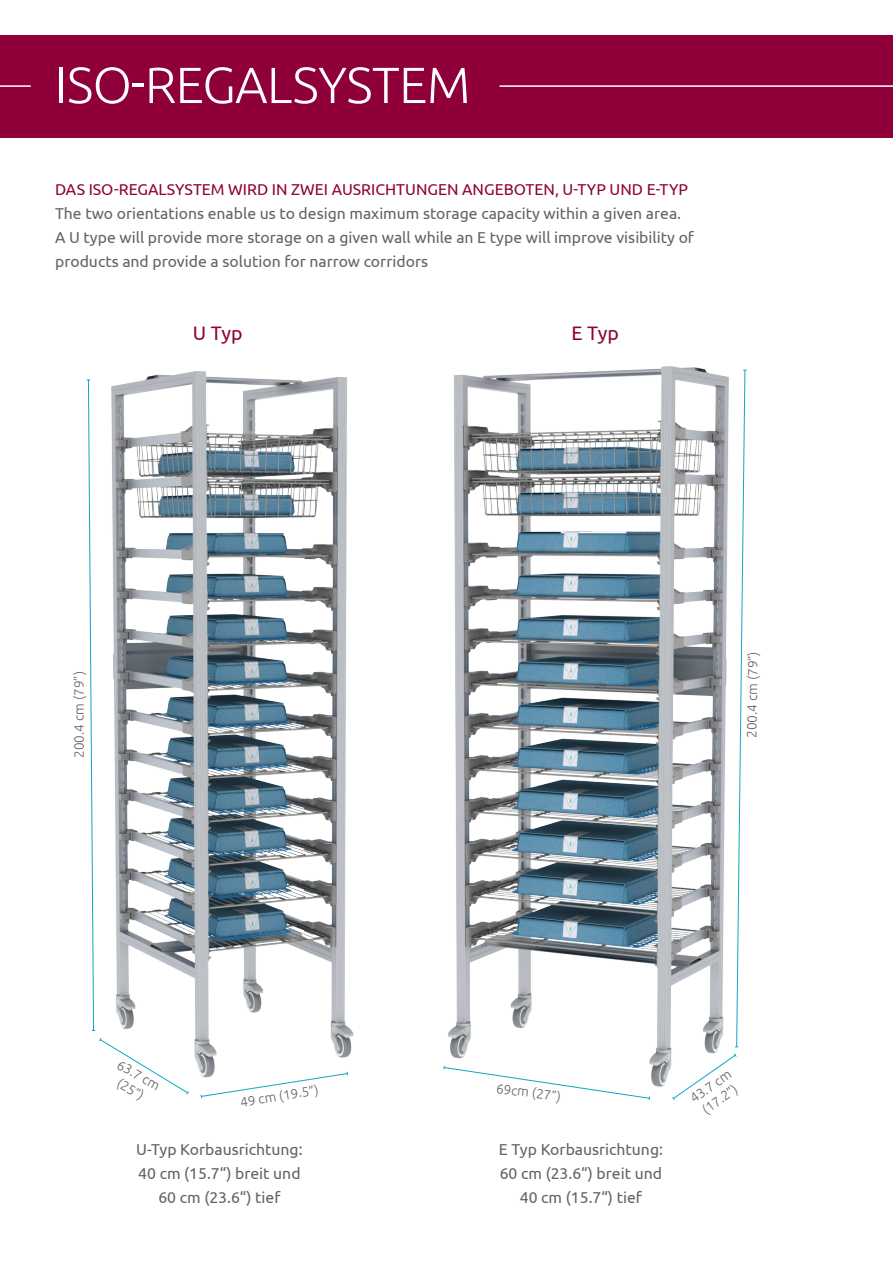
<style>
.page{position:relative;width:893px;height:1263px;background:#fff}
.page>*{position:absolute;margin:0;border:0;box-sizing:border-box;transform-origin:0 0}
.t1{font:300 50.7px "Ubuntu";letter-spacing:-.01em;color:#fff}
.t2{font:19.5px "Ubuntu";letter-spacing:-.01em;color:#8f003a}
.t3{font:15.75px/24px "Ubuntu";color:#636366;text-align:center}
.t4{font:15.75px "Ubuntu";color:#8f003a}
.t5{font:300 13.5px/16.2px "Ubuntu";color:#636366}
</style>
<div class="page">
<div style="left:0;top:35px;width:893px;height:102px;background:#8f003a"></div>
<hr style="left:0;top:85px;width:31px;height:2px;background:#fff">
<hr style="left:500px;top:85px;width:393px;height:2px;background:#fff">
<img style="left:86px;top:371px;width:268px;height:701px">
<img style="left:448px;top:366px;width:256px;height:732px">
<svg style="left:443px;top:1065px;width:207px;height:35px"></svg>
<svg style="left:87px;top:379px;width:8px;height:652px"></svg>
<svg style="left:200px;top:1071px;width:148px;height:28px"></svg>
<svg style="left:671px;top:369px;width:76px;height:731px"></svg>
<svg style="left:98px;top:1037px;width:92px;height:58px"></svg>
<h1 class="t1" style="left:55px;top:54px;width:417px">ISO-REGALSYSTEM</h1>
<p class="t4" style="left:55px;top:180px;width:634px">DAS ISO-REGALSYSTEM WIRD IN ZWEI AUSRICHTUNGEN ANGEBOTEN, U-TYP UND E-TYP</p>
<p class="t3" style="left:55px;top:201px;width:640px;text-align:left">The two orientations enable us to design maximum storage capacity within a given area.<br>A U type will provide more storage on a given wall while an E type will improve visibility of products and provide a solution for narrow corridors</p>
<p class="t2" style="left:193px;top:321px;width:51px">U Typ</p>
<p class="t2" style="left:572px;top:321px;width:49px">E Typ</p>
<p class="t5" style="left:71px;top:758px;width:88px;rotate:-90deg">200.4 cm (79”)</p>
<p class="t5" style="left:122px;top:1056px;width:49px;text-align:center;rotate:29deg">63.7 cm (25”)</p>
<p class="t5" style="left:239px;top:1094px;width:81px;rotate:-9deg">49 cm (19.5”)</p>
<p class="t3" style="left:136px;top:1137px;width:168px">U-Typ Korbausrichtung:<br>40 cm (15.7“) breit und<br>60 cm (23.6“) tief</p>
<p class="t5" style="left:743px;top:738px;width:88px;rotate:-89deg">200.4 cm (79”)</p>
<p class="t5" style="left:497px;top:1080px;width:67px;rotate:7deg">69cm (27”)</p>
<p class="t3" style="left:499px;top:1137px;width:166px">E Typ Korbausrichtung:<br>60 cm (23.6“) breit und<br>40 cm (15.7“) tief</p>
<p class="t5" style="left:687px;top:1092px;width:49px;rotate:-35deg">43.7 cm (17.2”)</p>
</div>
